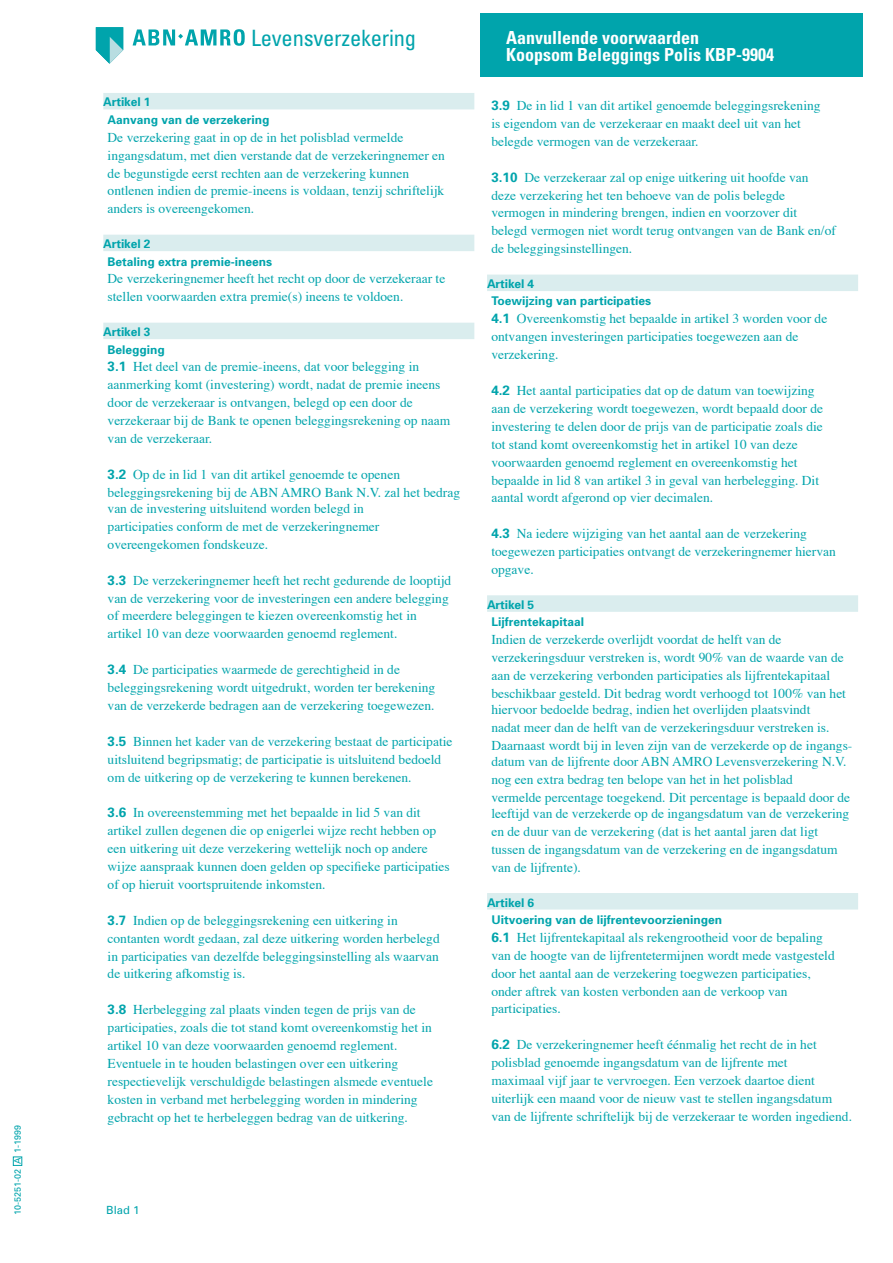
<style>
.page{position:relative;width:893px;height:1263px;background:#fff}
.page>*{position:absolute;margin:0;border:0;box-sizing:border-box;transform-origin:0 0}
.t1{font:condensed 22.5px "Univers";letter-spacing:-.01em;color:#00a4ac}
.t2{font:700 condensed 18px/17px "Univers";color:#fff}
.t3{font:13.5px/17.9px "Times";color:#00a4ac}
.t4{font:700 12px/17.4px "Univers";color:#00a4ac}
.t5{font:11.25px "Univers";color:#00a4ac}
.t6{font:9px "Univers";color:#00a4ac}
.s1{font-family:"Univers";font-weight:700}
</style>
<div class="page">
<div style="left:103px;top:93px;width:371px;height:16px;background:#daedee"></div>
<div style="left:103px;top:235px;width:371px;height:16px;background:#daedee"></div>
<div style="left:103px;top:323px;width:371px;height:16px;background:#daedee"></div>
<div style="left:487px;top:275px;width:371px;height:16px;background:#daedee"></div>
<div style="left:487px;top:595px;width:371px;height:17px;background:#daedee"></div>
<div style="left:487px;top:893px;width:371px;height:16px;background:#daedee"></div>
<div style="left:13px;top:1157px;width:9px;height:8px;border:1px solid #00a4ac"></div>
<svg style="left:96px;top:27px;width:27px;height:37px"></svg>
<svg style="left:133px;top:29px;width:112px;height:17px"></svg>
<div style="left:480px;top:13px;width:383px;height:64px;background:#00a4ac"></div>
<p class="t6" style="left:13px;top:1215px;width:92px;rotate:-90deg">10-5251-02 A 1-1999</p>
<h1 class="t1" style="left:251px;top:23px;width:167px">Levensverzekering</h1>
<h2 class="t2" style="left:506px;top:29px;width:269px">Aanvullende voorwaarden<br>Koopsom Beleggings Polis KBP-9904</h2>
<p class="t4" style="left:108px;top:93px;width:164px;text-indent:-4px">Artikel 1<br>Aanvang van de verzekering</p>
<p class="t3" style="left:108px;top:129px;width:339px">De verzekering gaat in op de in het polisblad vermelde ingangsdatum, met dien verstande dat de verzekeringnemer en de begunstigde eerst rechten aan de verzekering kunnen ontlenen indien de premie-ineens is voldaan, tenzij schriftelijk anders is overeengekomen.</p>
<p class="t4" style="left:108px;top:235px;width:166px;text-indent:-4px">Artikel 2<br>Betaling extra premie-ineens</p>
<p class="t3" style="left:108px;top:271px;width:339px">De verzekeringnemer heeft het recht op door de verzekeraar te stellen voorwaarden extra premie(s) ineens te voldoen.</p>
<p class="t4" style="left:108px;top:323px;width:59px;text-indent:-4px">Artikel 3<br>Belegging</p>
<p class="t3" style="left:108px;top:359px;width:344px"><span class="s1">3.1</span> Het deel van de premie-ineens, dat voor belegging in aanmerking komt (investering) wordt, nadat de premie ineens door de verzekeraar is ontvangen, belegd op een door de verzekeraar bij de Bank te openen beleggingsrekening op naam van de verzekeraar.</p>
<p class="t3" style="left:108px;top:466px;width:354px"><span class="s1">3.2</span> Op de in lid 1 van dit artikel genoemde te openen beleggingsrekening bij de ABN AMRO Bank N.V. zal het bedrag</p>
<p class="t3" style="left:108px;top:500px;width:273px">van de investering uitsluitend worden belegd in participaties conform de met de verzekeringnemer overeengekomen fondskeuze.</p>
<p class="t3" style="left:108px;top:572px;width:345px"><span class="s1">3.3</span> De verzekeringnemer heeft het recht gedurende de looptijd van de verzekering voor de investeringen een andere belegging of meerdere beleggingen te kiezen overeenkomstig het in artikel 10 van deze voorwaarden genoemd reglement.</p>
<p class="t3" style="left:108px;top:661px;width:329px"><span class="s1">3.4</span> De participaties waarmede de gerechtigheid in de beleggingsrekening wordt uitgedrukt, worden ter berekening van de verzekerde bedragen aan de verzekering toegewezen.</p>
<p class="t3" style="left:108px;top:733px;width:346px"><span class="s1">3.5</span> Binnen het kader van de verzekering bestaat de participatie uitsluitend begripsmatig; de participatie is uitsluitend bedoeld om de uitkering op de verzekering te kunnen berekenen.</p>
<p class="t3" style="left:108px;top:805px;width:344px"><span class="s1">3.6</span> In overeenstemming met het bepaalde in lid 5 van dit artikel zullen degenen die op enigerlei wijze recht hebben op een uitkering uit deze verzekering wettelijk noch op andere wijze aanspraak kunnen doen gelden op specifieke participaties of op hieruit voortspruitende inkomsten.</p>
<p class="t3" style="left:108px;top:912px;width:334px"><span class="s1">3.7</span> Indien op de beleggingsrekening een uitkering in contanten wordt gedaan, zal deze uitkering worden herbelegd in participaties van dezelfde beleggingsinstelling als waarvan de uitkering afkomstig is.</p>
<p class="t3" style="left:108px;top:1001px;width:327px"><span class="s1">3.8</span> Herbelegging zal plaats vinden tegen de prijs van de participaties, zoals die tot stand komt overeenkomstig het in artikel 10 van deze voorwaarden genoemd reglement.<br>Eventuele in te houden belastingen over een uitkering respectievelijk verschuldigde belastingen alsmede eventuele kosten in verband met herbelegging worden in mindering gebracht op het te herbeleggen bedrag van de uitkering.</p>
<p class="t3" style="left:491px;top:97px;width:331px"><span class="s1">3.9</span> De in lid 1 van dit artikel genoemde beleggingsrekening is eigendom van de verzekeraar en maakt deel uit van het belegde vermogen van de verzekeraar.</p>
<p class="t3" style="left:491px;top:169px;width:346px"><span class="s1">3.10</span> De verzekeraar zal op enige uitkering uit hoofde van deze verzekering het ten behoeve van de polis belegde vermogen in mindering brengen, indien en voorzover dit belegd vermogen niet wordt terug ontvangen van de Bank en/of de beleggingsinstellingen.</p>
<p class="t4" style="left:491px;top:275px;width:161px;text-indent:-4px">Artikel 4<br>Toewijzing van participaties</p>
<p class="t3" style="left:491px;top:311px;width:337px"><span class="s1">4.1</span> Overeenkomstig het bepaalde in artikel 3 worden voor de ontvangen investeringen participaties toegewezen aan de verzekering.</p>
<p class="t3" style="left:491px;top:382px;width:333px"><span class="s1">4.2</span> Het aantal participaties dat op de datum van toewijzing aan de verzekering wordt toegewezen, wordt bepaald door de investering te delen door de prijs van de participatie zoals die tot stand komt overeenkomstig het in artikel 10 van deze voorwaarden genoemd reglement en overeenkomstig het bepaalde in lid 8 van artikel 3 in geval van herbelegging. Dit aantal wordt afgerond op vier decimalen.</p>
<p class="t3" style="left:491px;top:525px;width:346px"><span class="s1">4.3</span> Na iedere wijziging van het aantal aan de verzekering toegewezen participaties ontvangt de verzekeringnemer hiervan opgave.</p>
<p class="t4" style="left:491px;top:596px;width:94px;text-indent:-4px">Artikel 5<br>Lijfrentekapitaal</p>
<p class="t3" style="left:491px;top:631px;width:356px">Indien de verzekerde overlijdt voordat de helft van de verzekeringsduur verstreken is, wordt 90% van de waarde van de aan de verzekering verbonden participaties als lijfrentekapitaal beschikbaar gesteld. Dit bedrag wordt verhoogd tot 100% van het</p>
<p class="t3" style="left:491px;top:701px;width:362px">hiervoor bedoelde bedrag, indien het overlijden plaatsvindt<br>nadat meer dan de helft van de verzekeringsduur verstreken is.<br>Daarnaast wordt bij in leven zijn van de verzekerde op de ingangs-</p>
<p class="t3" style="left:491px;top:753px;width:360px">datum van de lijfrente door ABN AMRO Levensverzekering N.V. nog een extra bedrag ten belope van het in het polisblad<br>vermelde percentage toegekend. Dit percentage is bepaald door de</p>
<p class="t3" style="left:491px;top:805px;width:360px">leeftijd van de verzekerde op de ingangsdatum van de verzekering en de duur van de verzekering (dat is het aantal jaren dat ligt tussen de ingangsdatum van de verzekering en de ingangsdatum van de lijfrente).</p>
<p class="t4" style="left:491px;top:893px;width:232px;text-indent:-4px">Artikel 6<br>Uitvoering van de lijfrentevoorzieningen</p>
<p class="t3" style="left:491px;top:929px;width:345px"><span class="s1">6.1</span> Het lijfrentekapitaal als rekengrootheid voor de bepaling van de hoogte van de lijfrentetermijnen wordt mede vastgesteld door het aantal aan de verzekering toegwezen participaties, onder aftrek van kosten verbonden aan de verkoop van participaties.</p>
<p class="t3" style="left:491px;top:1036px;width:362px"><span class="s1">6.2</span> De verzekeringnemer heeft éénmalig het recht de in het polisblad genoemde ingangsdatum van de lijfrente met<br>maximaal vijf jaar te vervroegen. Een verzoek daartoe dient uiterlijk een maand voor de nieuw vast te stellen ingangsdatum van de lijfrente schriftelijk bij de verzekeraar te worden ingediend.</p>
<p class="t5" style="left:106px;top:1203px;width:35px">Blad 1</p>
</div>
